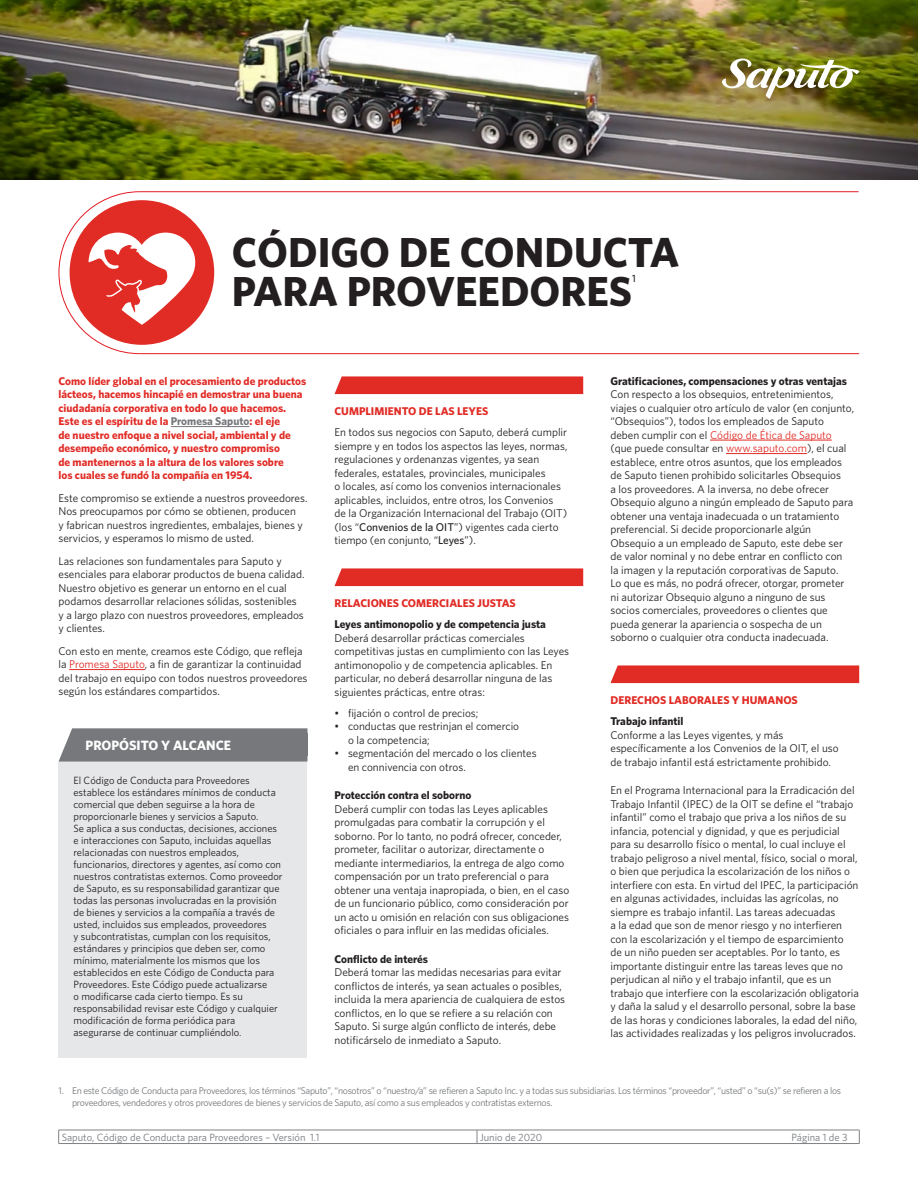
<style>
.page{position:relative;width:918px;height:1188px;background:#fff}
.page>*{position:absolute;margin:0;border:0;box-sizing:border-box;transform-origin:0 0}
.texte{font:700 42px/39px "Whitney";color:#231f20}
.texte-2{font:700 13.5px "Whitney";color:#fff}
.texte-3{font:11.25px/13.5px "Whitney";color:#231f20}
.texte-4{font:700 11.25px/13.5px "Whitney";color:#e12c26}
.texte-5{font:700 11.25px "Whitney";color:#231f20}
.texte-6{font:10.5px/12px "Whitney";color:#231f20}
.t1{font:10.5px "Whitney";color:#76787b}
.texte-7{font:500 10.5px "Whitney";color:#231f20}
.t2{font:9.75px/11.2px "Whitney";letter-spacing:-.03em;color:#76787b}
.s1{color:#76787b}
.s2{color:#e12c26}
.s3{font-weight:500}
</style>
<div class="page">
<hr style="left:59px;top:1130px;width:418px;height:1px;background:#808285">
<svg style="left:58px;top:1130px;width:1px;height:13px"></svg>
<hr style="left:477px;top:1130px;width:382px;height:1px;background:#808285">
<svg style="left:477px;top:1130px;width:1px;height:13px"></svg>
<svg style="left:859px;top:1130px;width:1px;height:13px"></svg>
<hr style="left:59px;top:1143px;width:418px;height:1px;background:#808285">
<hr style="left:477px;top:1143px;width:382px;height:1px;background:#808285">
<svg style="left:58px;top:191px;width:802px;height:163px"></svg>
<svg style="left:334px;top:376px;width:250px;height:18px;background:#e2352f"></svg>
<svg style="left:334px;top:568px;width:250px;height:18px;background:#e2352f"></svg>
<hr style="left:710px;top:440px;width:122px;height:1px;background:#e12c26">
<hr style="left:726px;top:453px;width:81px;height:1px;background:#e12c26">
<svg style="left:610px;top:665px;width:250px;height:18px;background:#e2352f"></svg>
<hr style="left:171px;top:426px;width:78px;height:1px;background:#76787b">
<hr style="left:69px;top:669px;width:76px;height:1px;background:#e12c26">
<div style="left:59px;top:762px;width:248px;height:296px;background:#e6e7e9"></div>
<svg style="left:58px;top:728px;width:250px;height:34px;background:#86878a"></svg>
<div style="left:86px;top:734px;width:221px;height:22px;background:#76787b"></div>
<img style="left:0;top:0;width:918px;height:180px">
<img style="left:720px;top:59px;width:139px;height:40px">
<p class="texte" style="left:232px;top:232px;width:449px">CÓDIGO DE CONDUCTA<br>PARA PROVEEDORES</p>
<p class="texte-7" style="left:632px;top:272px;width:5px">1</p>
<p class="texte-4" style="left:59px;top:374px;width:249px">Como líder global en el procesamiento de productos lácteos, hacemos hincapié en demostrar una buena ciudadanía corporativa en todo lo que hacemos.<br>Este es el espíritu de la <span class="s1">Promesa Saputo</span>: el eje<br>de nuestro enfoque a nivel social, ambiental y de desempeño económico, y nuestro compromiso<br>de mantenernos a la altura de los valores sobre<br>los cuales se fundó la compañía en 1954.</p>
<p class="texte-3" style="left:59px;top:491px;width:251px">Este compromiso se extiende a nuestros proveedores.<br>Nos preocupamos por cómo se obtienen, producen<br>y fabrican nuestros ingredientes, embalajes, bienes y servicios, y esperamos lo mismo de usted.</p>
<p class="texte-3" style="left:59px;top:554px;width:247px">Las relaciones son fundamentales para Saputo y esenciales para elaborar productos de buena calidad.<br>Nuestro objetivo es generar un entorno en el cual podamos desarrollar relaciones sólidas, sostenibles y a largo plazo con nuestros proveedores, empleados y clientes.</p>
<p class="texte-3" style="left:59px;top:644px;width:251px">Con esto en mente, creamos este Código, que refleja la <span class="s2">Promesa Saputo</span>, a fin de garantizar la continuidad del trabajo en equipo con todos nuestros proveedores según los estándares compartidos.</p>
<p class="texte-2" style="left:86px;top:737px;width:147px">PROPÓSITO Y ALCANCE</p>
<p class="texte-6" style="left:74px;top:774px;width:211px">El Código de Conducta para Proveedores establece los estándares mínimos de conducta comercial que deben seguirse a la hora de proporcionarle bienes y servicios a Saputo.<br>Se aplica a sus conductas, decisiones, acciones e interacciones con Saputo, incluidas aquellas relacionadas con nuestros empleados, funcionarios, directores y agentes, así como con nuestros contratistas externos. Como proveedor de Saputo, es su responsabilidad garantizar que todas las personas involucradas en la provisión de bienes y servicios a la compañía a través de usted, incluidos sus empleados, proveedores<br>y subcontratistas, cumplan con los requisitos, estándares y principios que deben ser, como mínimo, materialmente los mismos que los establecidos en este Código de Conducta para Proveedores. Este Código puede actualizarse<br>o modificarse cada cierto tiempo. Es su responsabilidad revisar este Código y cualquier modificación de forma periódica para asegurarse de continuar cumpliéndolo.</p>
<p class="texte-4" style="left:335px;top:404px;width:155px">CUMPLIMIENTO DE LAS LEYES</p>
<p class="texte-3" style="left:335px;top:425px;width:235px">En todos sus negocios con Saputo, deberá cumplir siempre y en todos los aspectos las leyes, normas, regulaciones y ordenanzas vigentes, ya sean federales, estatales, provinciales, municipales<br>o locales, así como los convenios internacionales aplicables, incluidos, entre otros, los Convenios de la Organización Internacional del Trabajo (OIT) (los “<span class="s3">Convenios de la OIT</span>”) vigentes cada cierto tiempo (en conjunto, “<span class="s3">Leyes</span>”).</p>
<p class="texte-4" style="left:335px;top:596px;width:183px">RELACIONES COMERCIALES JUSTAS</p>
<p class="texte-5" style="left:335px;top:617px;width:213px">Leyes antimonopolio y de competencia justa</p>
<p class="texte-3" style="left:335px;top:631px;width:236px">Deberá desarrollar prácticas comerciales competitivas justas en cumplimiento con las Leyes antimonopolio y de competencia aplicables. En particular, no deberá desarrollar ninguna de las siguientes prácticas, entre otras:</p>
<p class="texte-3" style="left:335px;top:706px;width:145px">• fijación o control de precios;</p>
<p class="texte-3" style="left:348px;top:719px;width:173px;text-indent:-14px">• conductas que restrinjan el comercio o la competencia;</p>
<p class="texte-3" style="left:348px;top:746px;width:190px;text-indent:-14px">• segmentación del mercado o los clientes en connivencia con otros.</p>
<p class="texte-5" style="left:335px;top:788px;width:138px">Protección contra el soborno</p>
<p class="texte-3" style="left:335px;top:802px;width:236px">Deberá cumplir con todas las Leyes aplicables promulgadas para combatir la corrupción y el soborno. Por lo tanto, no podrá ofrecer, conceder, prometer, facilitar o autorizar, directamente o mediante intermediarios, la entrega de algo como compensación por un trato preferencial o para obtener una ventaja inapropiada, o bien, en el caso de un funcionario público, como consideración por un acto u omisión en relación con sus obligaciones oficiales o para influir en las medidas oficiales.</p>
<p class="texte-5" style="left:335px;top:952px;width:95px">Conflicto de interés</p>
<p class="texte-3" style="left:335px;top:965px;width:232px">Deberá tomar las medidas necesarias para evitar conflictos de interés, ya sean actuales o posibles, incluida la mera apariencia de cualquiera de estos conflictos, en lo que se refiere a su relación con Saputo. Si surge algún conflicto de interés, debe notificárselo de inmediato a Saputo.</p>
<p class="texte-5" style="left:610px;top:374px;width:238px">Gratificaciones, compensaciones y otras ventajas</p>
<p class="texte-3" style="left:610px;top:387px;width:245px">Con respecto a los obsequios, entretenimientos, viajes o cualquier otro artículo de valor (en conjunto, “Obsequios”), todos los empleados de Saputo deben cumplir con el <span class="s2">Código de Ética de Saputo </span>(que puede consultar en <span class="s2">www.saputo.com</span>), el cual establece, entre otros asuntos, que los empleados de Saputo tienen prohibido solicitarles Obsequios<br>a los proveedores. A la inversa, no debe ofrecer Obsequio alguno a ningún empleado de Saputo para obtener una ventaja inadecuada o un tratamiento preferencial. Si decide proporcionarle algún Obsequio a un empleado de Saputo, este debe ser de valor nominal y no debe entrar en conflicto con<br>la imagen y la reputación corporativas de Saputo.<br>Lo que es más, no podrá ofrecer, otorgar, prometer ni autorizar Obsequio alguno a ninguno de sus socios comerciales, proveedores o clientes que pueda generar la apariencia o sospecha de un soborno o cualquier otra conducta inadecuada.</p>
<p class="texte-4" style="left:610px;top:693px;width:189px">DERECHOS LABORALES Y HUMANOS</p>
<p class="texte-5" style="left:610px;top:714px;width:74px">Trabajo infantil</p>
<p class="texte-3" style="left:610px;top:728px;width:230px">Conforme a las Leyes vigentes, y más específicamente a los Convenios de la OIT, el uso de trabajo infantil está estrictamente prohibido.</p>
<p class="texte-3" style="left:610px;top:783px;width:250px">En el Programa Internacional para la Erradicación del Trabajo Infantil (IPEC) de la OIT se define el “trabajo infantil” como el trabajo que priva a los niños de su infancia, potencial y dignidad, y que es perjudicial para su desarrollo físico o mental, lo cual incluye el trabajo peligroso a nivel mental, físico, social o moral, o bien que perjudica la escolarización de los niños o interfiere con esta. En virtud del IPEC, la participación en algunas actividades, incluidas las agrícolas, no siempre es trabajo infantil. Las tareas adecuadas<br>a la edad que son de menor riesgo y no interfieren con la escolarización y el tiempo de esparcimiento<br>de un niño pueden ser aceptables. Por lo tanto, es importante distinguir entre las tareas leves que no perjudican al niño y el trabajo infantil, que es un trabajo que interfiere con la escolarización obligatoria y daña la salud y el desarrollo personal, sobre la base de las horas y condiciones laborales, la edad del niño, las actividades realizadas y los peligros involucrados.</p>
<p class="t2" style="left:72px;top:1085px;width:771px;text-indent:-14px">1. En este Código de Conducta para Proveedores, los términos “Saputo”, “nosotros” o “nuestro/a” se refieren a Saputo Inc. y a todas sus subsidiarias. Los términos “proveedor”, “usted” o “su(s)” se refieren a los proveedores, vendedores y otros proveedores de bienes y servicios de Saputo, así como a sus empleados y contratistas externos.</p>
<p class="t1" style="left:62px;top:1131px;width:259px">Saputo, Código de Conducta para Proveedores – Versión 1.1</p>
<p class="t1" style="left:480px;top:1131px;width:64px">Junio de 2020</p>
<p class="t1" style="left:791px;top:1131px;width:58px">Página 1 de 3</p>
</div>
